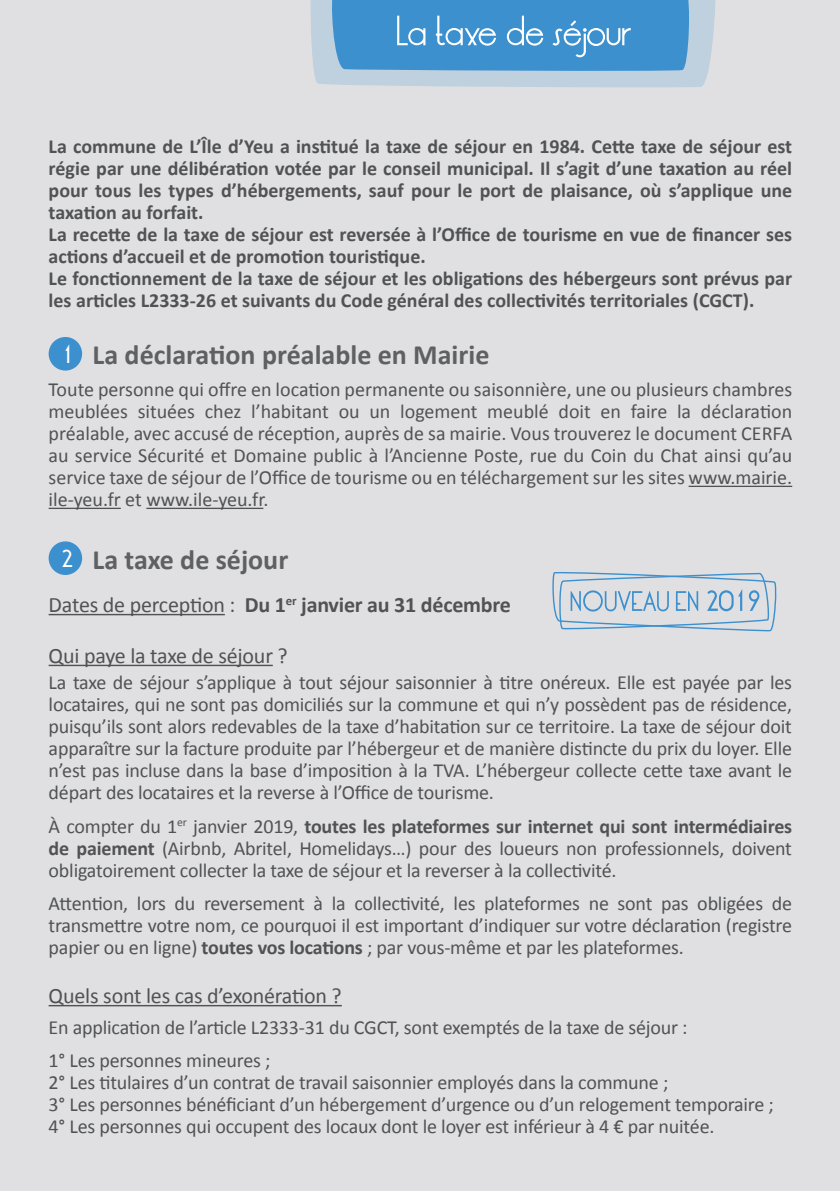
<style>
.page{position:relative;width:840px;height:1191px;background:#fff}
.page>*{position:absolute;margin:0;border:0;box-sizing:border-box;transform-origin:0 0}
.t1{font:700 28px "Calibri";color:#5f6062}
.t2{font:700 24px "LT Oksana";color:#fff}
.t3{font:22px "Calibri";letter-spacing:-.01em;color:#515254}
.t4{font:700 22px "Calibri";letter-spacing:-.01em;color:#515254}
.t5{font:20px/22px "Calibri";letter-spacing:-.01em;color:#515254;text-align:justify}
.t6{font:700 20px/22px "Calibri";color:#515254}
.s1{font-weight:400}
.s2{font-weight:700}
</style>
<div class="page">
<div style="left:0;top:0;width:839px;height:1191px;background:#dbdcde"></div>
<hr style="left:688px;top:486px;width:103px;height:1px;background:#515254">
<hr style="left:49px;top:508px;width:72px;height:1px;background:#515254">
<hr style="left:146px;top:508px;width:117px;height:1px;background:#515254">
<div style="left:49px;top:337px;width:33px;height:33px;background:#3c90ce;border-radius:50%"></div>
<svg style="left:310px;top:0;width:405px;height:87px;background:#6aa7d4"></svg>
<hr style="left:49px;top:614px;width:176px;height:1px;background:#515254">
<hr style="left:49px;top:664px;width:224px;height:2px;background:#515254">
<hr style="left:49px;top:1005px;width:292px;height:1px;background:#515254">
<div style="left:49px;top:541px;width:33px;height:34px;background:#3c90ce;border-radius:50%"></div>
<svg style="left:552px;top:572px;width:225px;height:59px"></svg>
<p class="t6" style="left:49px;top:135px;width:744px">La commune de L’Île d’Yeu a institué la taxe de séjour en 1984. Cette taxe de séjour est régie par une délibération votée par le conseil municipal. Il s’agit d’une taxation au réel pour tous les types d’hébergements, sauf pour le port de plaisance, où s’applique une taxation au forfait.<br>La recette de la taxe de séjour est reversée à l’Office de tourisme en vue de financer ses actions d’accueil et de promotion touristique.<br>Le fonctionnement de la taxe de séjour et les obligations des hébergeurs sont prévus par les articles L2333-26 et suivants du Code général des collectivités territoriales (CGCT).</p>
<h1 class="t1" style="left:93px;top:336px;width:398px">La déclaration préalable en Mairie</h1>
<p class="t2" style="left:60px;top:335px;width:16px">1</p>
<p class="t5" style="left:49px;top:378px;width:744px">Toute personne qui offre en location permanente ou saisonnière, une ou plusieurs chambres meublées situées chez l’habitant ou un logement meublé doit en faire la déclaration préalable, avec accusé de réception, auprès de sa mairie. Vous trouverez le document CERFA au service Sécurité et Domaine public à l’Ancienne Poste, rue du Coin du Chat ainsi qu’au service taxe de séjour de l’Office de tourisme ou en téléchargement sur les sites www.mairie. ile-yeu.fr et www.ile-yeu.fr.</p>
<p class="t2" style="left:60px;top:539px;width:16px">2</p>
<h1 class="t1" style="left:93px;top:542px;width:197px">La taxe de séjour</h1>
<p class="t4" style="left:49px;top:591px;width:463px"><span class="s1">Dates de perception :</span> Du 1<sup>er</sup> janvier au 31 décembre</p>
<p class="t3" style="left:49px;top:641px;width:240px">Qui paye la taxe de séjour ?</p>
<p class="t5" style="left:49px;top:672px;width:744px">La taxe de séjour s’applique à tout séjour saisonnier à titre onéreux. Elle est payée par les locataires, qui ne sont pas domiciliés sur la commune et qui n’y possèdent pas de résidence, puisqu’ils sont alors redevables de la taxe d’habitation sur ce territoire. La taxe de séjour doit apparaître sur la facture produite par l’hébergeur et de manière distincte du prix du loyer. Elle n’est pas incluse dans la base d’imposition à la TVA. L’hébergeur collecte cette taxe avant le départ des locataires et la reverse à l’Office de tourisme.</p>
<p class="t5" style="left:49px;top:815px;width:744px">À compter du 1<sup>er</sup> janvier 2019, <span class="s2">toutes les plateformes sur internet qui sont intermédiaires de paiement</span> (Airbnb, Abritel, Homelidays…) pour des loueurs non professionnels, doivent obligatoirement collecter la taxe de séjour et la reverser à la collectivité.</p>
<p class="t5" style="left:49px;top:892px;width:744px">Attention, lors du reversement à la collectivité, les plateformes ne sont pas obligées de transmettre votre nom, ce pourquoi il est important d’indiquer sur votre déclaration (registre papier ou en ligne) <span class="s2">toutes vos locations</span> ; par vous-même et par les plateformes.</p>
<p class="t3" style="left:49px;top:982px;width:294px">Quels sont les cas d’exonération ?</p>
<p class="t5" style="left:49px;top:1010px;width:640px;line-height:33.4px">En application de l’article L2333-31 du CGCT, sont exemptés de la taxe de séjour :<br>1° Les personnes mineures ;</p>
<p class="t5" style="left:49px;top:1071px;width:726px;text-align:left">2° Les titulaires d’un contrat de travail saisonnier employés dans la commune ;<br>3° Les personnes bénéficiant d’un hébergement d’urgence ou d’un relogement temporaire ;<br>4° Les personnes qui occupent des locaux dont le loyer est inférieur à 4 € par nuitée.</p>
</div>
